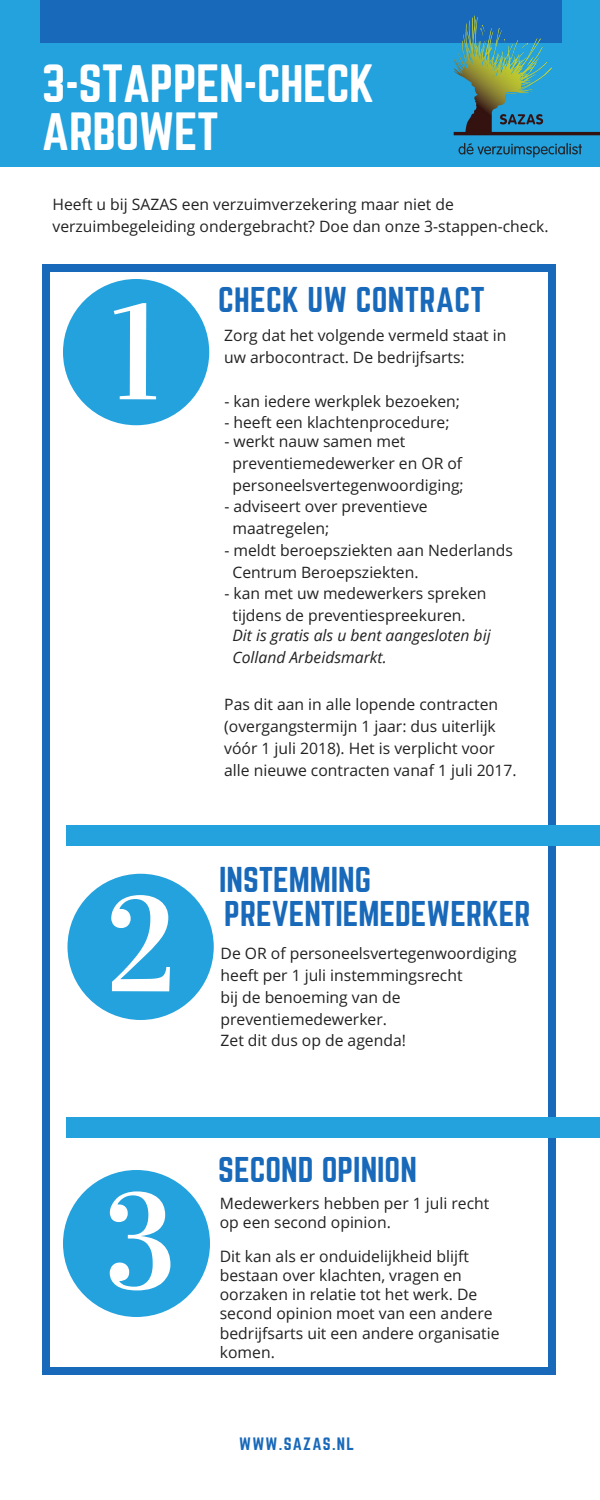
<style>
.page{position:relative;width:600px;height:1500px;background:#fff}
.page>*{position:absolute;margin:0;border:0;box-sizing:border-box;transform-origin:0 0}
.t1{font:47.2px/48px "Norwester";letter-spacing:-.01em;color:#fff}
.t2{font:31.4px/34.5px "Norwester";color:#1869ba}
.t3{font:15.7px/21.8px "Open Sans";color:#222}
.t4{font:italic 15.7px/21.8px "Open Sans";color:#222}
.t5{font:15.7px "Norwester";letter-spacing:.08em;color:#1869ba}
</style>
<div class="page">
<div style="left:0;top:0;width:600px;height:166px;background:#23a2de"></div>
<div style="left:549px;top:1368px;width:7px;height:7px;background:#1869ba"></div>
<div style="left:42px;top:271px;width:8px;height:1097px;background:#1869ba"></div>
<div style="left:42px;top:1368px;width:8px;height:7px;background:#1869ba"></div>
<div style="left:549px;top:271px;width:7px;height:1097px;background:#1869ba"></div>
<div style="left:49px;top:1368px;width:500px;height:7px;background:#1869ba"></div>
<div style="left:549px;top:264px;width:7px;height:8px;background:#1869ba"></div>
<div style="left:42px;top:264px;width:8px;height:8px;background:#1869ba"></div>
<div style="left:49px;top:264px;width:500px;height:8px;background:#1869ba"></div>
<div style="left:66px;top:825px;width:534px;height:21px;background:#23a2de"></div>
<div style="left:66px;top:1117px;width:534px;height:21px;background:#23a2de"></div>
<div style="left:41px;top:0;width:521px;height:44px;background:#1869ba"></div>
<img style="left:440px;top:15px;width:160px;height:143px">
<svg style="left:67px;top:874px;width:147px;height:146px"></svg>
<svg style="left:63px;top:279px;width:146px;height:146px"></svg>
<svg style="left:63px;top:1170px;width:147px;height:147px"></svg>
<h1 class="t1" style="left:42px;top:61px;width:334px">3-STAPPEN-CHECK<br>ARBOWET</h1>
<p class="t3" style="left:52px;top:193px;width:498px">Heeft u bij SAZAS een verzuimverzekering maar niet de verzuimbegeleiding ondergebracht? Doe dan onze 3-stappen-check.</p>
<h2 class="t2" style="left:218px;top:284px;width:268px">CHECK UW CONTRACT</h2>
<p class="t3" style="left:224px;top:324px;width:284px">Zorg dat het volgende vermeld staat in uw arbocontract. De bedrijfsarts:</p>
<p class="t3" style="left:224px;top:390px;width:237px">- kan iedere werkplek bezoeken;</p>
<p class="t3" style="left:224px;top:411px;width:227px">- heeft een klachtenprocedure;</p>
<p class="t3" style="left:233px;top:430px;width:233px;text-indent:-8px">- werkt nauw samen met preventiemedewerker en OR of personeelsvertegenwoordiging;</p>
<p class="t3" style="left:233px;top:495px;width:197px;text-indent:-8px">- adviseert over preventieve maatregelen;</p>
<p class="t3" style="left:233px;top:539px;width:282px;text-indent:-8px">- meldt beroepsziekten aan Nederlands<br>Centrum Beroepsziekten.</p>
<p class="t3" style="left:233px;top:582px;width:255px;text-indent:-8px">- kan met uw medewerkers spreken tijdens de preventiespreekuren.</p>
<p class="t4" style="left:232px;top:624px;width:260px">Dit is gratis als u bent aangesloten bij<br>Colland Arbeidsmarkt.</p>
<p class="t3" style="left:224px;top:693px;width:294px">Pas dit aan in alle lopende contracten (overgangstermijn 1 jaar: dus uiterlijk vóór 1 juli 2018). Het is verplicht voor alle nieuwe contracten vanaf 1 juli 2017.</p>
<h2 class="t2" style="left:219px;top:864px;width:313px">INSTEMMING<br>PREVENTIEMEDEWERKER</h2>
<p class="t3" style="left:221px;top:942px;width:298px">De OR of personeelsvertegenwoordiging heeft per 1 juli instemmingsrecht<br>bij de benoeming van de preventiemedewerker.<br>Zet dit dus op de agenda!</p>
<h2 class="t2" style="left:218px;top:1153px;width:200px">SECOND OPINION</h2>
<p class="t3" style="left:220px;top:1193px;width:271px;line-height:19.2px">Medewerkers hebben per 1 juli recht op een second opinion.</p>
<p class="t3" style="left:220px;top:1246px;width:281px;line-height:19.2px">Dit kan als er onduidelijkheid blijft bestaan over klachten, vragen en oorzaken in relatie tot het werk. De second opinion moet van een andere bedrijfsarts uit een andere organisatie komen.</p>
<p class="t5" style="left:239px;top:1436px;width:116px">WWW.SAZAS.NL</p>
</div>
